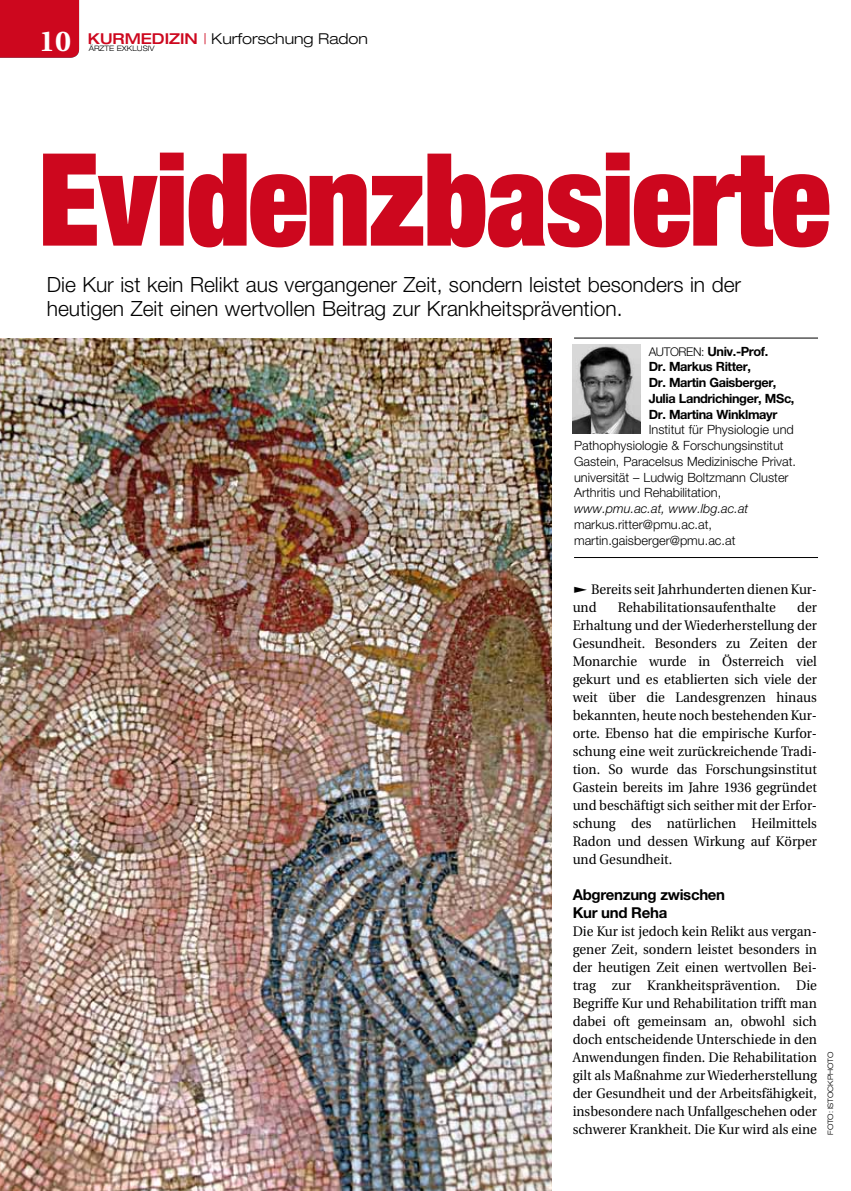
<style>
.page{position:relative;width:851px;height:1191px;background:#fff}
.page>*{position:absolute;margin:0;border:0;box-sizing:border-box;transform-origin:0 0}
.t1{font:900 expanded 128.85px "Helvetica Neue";letter-spacing:-.01em;color:#cd071e;scale:.95 1}
.t2{font:300 21px/24px "Helvetica Neue";color:#000}
.t3{font:300 expanded 15px "Helvetica Neue";color:#000}
.t4{font:700 15px/18px "Helvetica Neue";letter-spacing:-.02em;color:#000}
.t5{font:13.8px/18px "Utopia";color:#000;text-align:justify;scale:.95 1}
.t6{font:300 12.75px/15.8px "Helvetica Neue";color:#000}
.t7{font:700 12.75px/15.8px "Helvetica Neue";letter-spacing:-.03em;color:#000}
.t8{font:italic 300 12.75px "Helvetica Neue";color:#000}
.t9{font:300 12px "Helvetica Neue";color:#000}
.t10{font:300 expanded 7.5px "Helvetica Neue";color:#000}
.s1{font-family:"Utopia";font-weight:700;font-stretch:normal;font-size:28.5px;color:#fff}
.s2{font-weight:500;color:#cd071e}
.s3{font-stretch:normal;color:#cd071e}
.s4{font-weight:300;font-size:12px}
</style>
<div class="page">
<div style="left:0;top:0;width:79px;height:58px;background:#cd071e"></div>
<hr style="left:574px;top:338px;width:243px;height:1px;background:#000">
<hr style="left:574px;top:557px;width:243px;height:1px;background:#000">
<img style="left:572px;top:345px;width:68px;height:89px">
<img style="left:0;top:338px;width:551px;height:853px">
<p class="t3" style="left:39px;top:30px;width:330px"><span class="s1">10</span> <span class="s2">KURMEDIZIN</span> <span class="s3">|</span> Kurforschung Radon</p>
<p class="t10" style="left:89px;top:44px;width:67px">Ärzte EXKLUSIV</p>
<h1 class="t1" style="left:38px;top:117px;width:835px">Evidenzbasierte</h1>
<h2 class="t2" style="left:47px;top:272px;width:695px">Die Kur ist kein Relikt aus vergangener Zeit, sondern leistet besonders in der heutigen Zeit einen wertvollen Beitrag zur Krankheitsprävention.</h2>
<p class="t7" style="left:648px;top:343px;width:147px;text-indent:52px"><span class="s4">:</span> Univ.-Prof.<br>Dr. Markus Ritter,<br>Dr. Martin Gaisberger,<br>Julia Landrichinger, MSc,<br>Dr. Martina Winklmayr</p>
<p class="t6" style="left:574px;top:422px;width:223px;text-indent:75px">Institut für Physiologie und Pathophysiologie &amp; Forschungsinstitut Gastein, Paracelsus Medizinische Privat. universität – Ludwig Boltzmann Cluster Arthritis und Rehabilitation,</p>
<p class="t8" style="left:574px;top:501px;width:176px">www.pmu.ac.at, www.lbg.ac.at</p>
<p class="t6" style="left:574px;top:516px;width:163px">markus.ritter@pmu.ac.at, martin.gaisberger@pmu.ac.at</p>
<p class="t9" style="left:648px;top:344px;width:16px">Autoren</p>
<p class="t5" style="left:572px;top:581px;width:256px">❑ Bereits seit Jahrhunderten dienen Kur&shy;und</p>
<p class="t5" style="left:572px;top:599px;width:258px;text-indent:224px">der Erhaltung und der Wiederherstellung der Gesundheit. Besonders zu Zeiten der Monarchie wurde in Österreich viel gekurt und es etablierten sich viele der weit über die Landesgrenzen hinaus bekannten, heute noch bestehenden Kur&shy;orte. Ebenso hat die empirische Kurfor&shy;schung eine weit zurückreichende Tradi&shy;tion. So wurde das Forschungsinstitut Gastein bereits im Jahre 1936 gegründet und beschäftigt sich seither mit der Erfor&shy;schung des natürlichen Heilmittels Radon und dessen Wirkung auf Körper und Gesundheit.</p>
<p class="t4" style="left:572px;top:885px;width:154px">Abgrenzung zwischen<br>Kur und Reha</p>
<p class="t5" style="left:572px;top:923px;width:258px">Die Kur ist jedoch kein Relikt aus vergan&shy;gener Zeit, sondern leistet besonders in der heutigen Zeit einen wertvollen Bei&shy;trag zur Krankheitsprävention. Die Begriffe Kur und Rehabilitation trifft man dabei oft gemeinsam an, obwohl sich doch entscheidende Unterschiede in den Anwendungen finden. Die Rehabilitation gilt als Maßnahme zur Wiederherstellung der Gesundheit und der Arbeitsfähigkeit, insbesondere nach Unfallgeschehen oder schwerer Krankheit. Die Kur wird als eine</p>
<p class="t5" style="left:617px;top:599px;width:168px">Rehabilitationsaufenthalte</p>
<p class="t10" style="left:825px;top:1134px;width:84px;rotate:-90deg">Foto: istockphoto</p>
</div>
